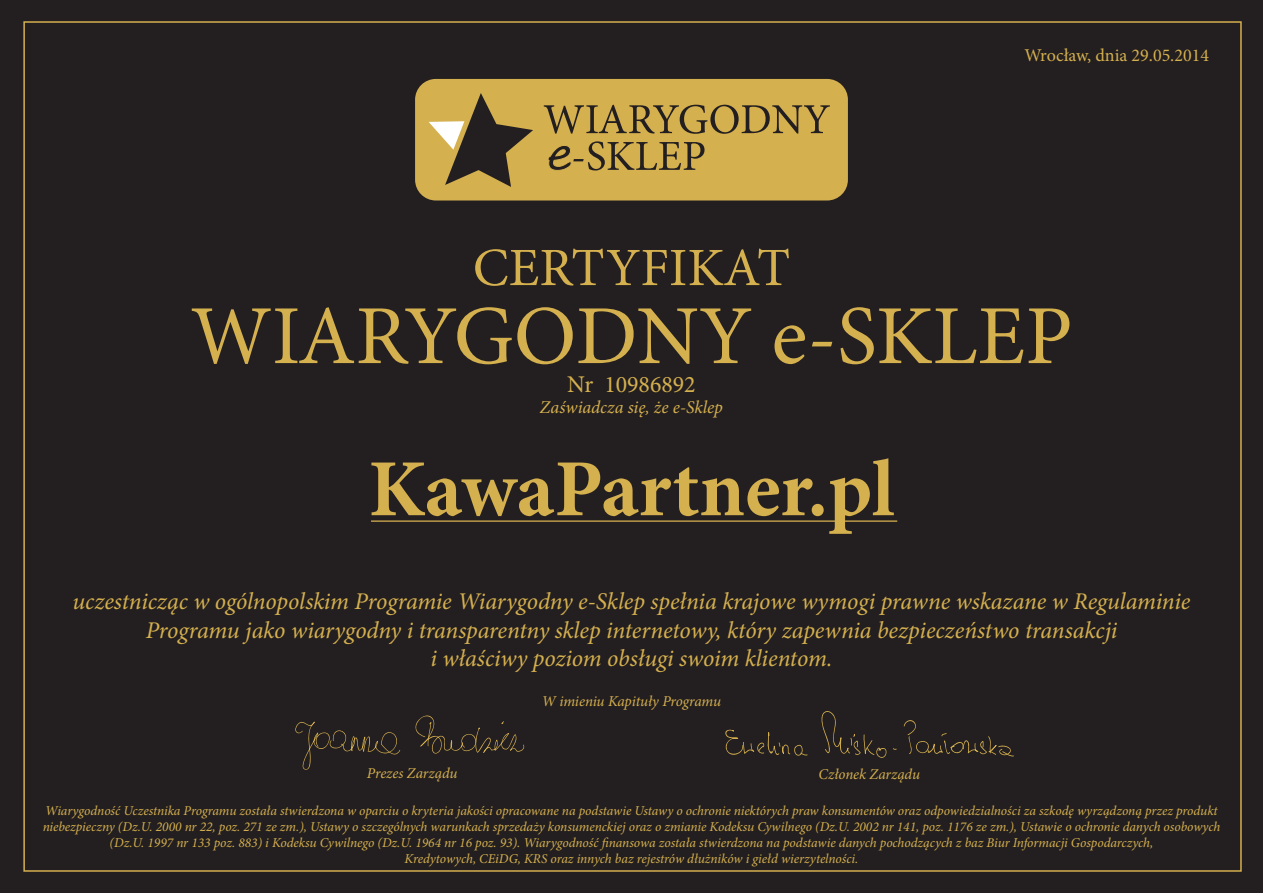
<style>
.page{position:relative;width:1263px;height:893px;background:#231f20}
.page>*{position:absolute;margin:0;border:0;box-sizing:border-box;transform-origin:0 0}
.t1{font:84px "Minion Pro";color:#d5b04f}
.t2{font:700 81px "Minion Pro";letter-spacing:-.005em;color:#d5b04f}
.t3{font:54px "Minion Pro";color:#d5b04f}
.t4{font:italic 24px/28.8px "Minion Pro";letter-spacing:-.005em;color:#d5b04f;text-align:center}
.t5{font:23.7px "Minion Pro";color:#d5b04f}
.t6{font:italic 18px "Minion Pro";letter-spacing:-.005em;color:#d5b04f}
.t7{font:18px "Minion Pro";color:#d5b04f}
.t8{font:italic 15px "Minion Pro";letter-spacing:-.005em;color:#d5b04f}
.t9{font:italic 13.5px/16.2px "Minion Pro";letter-spacing:-.005em;color:#d5b04f;text-align:center}
.s1{font-size:24px}
</style>
<div class="page">
<hr style="left:371px;top:520px;width:526px;height:2px;background:#d5b04f">
<svg style="left:295px;top:721px;width:105px;height:49px"></svg>
<svg style="left:415px;top:715px;width:110px;height:39px"></svg>
<svg style="left:725px;top:729px;width:83px;height:27px"></svg>
<svg style="left:821px;top:711px;width:76px;height:47px"></svg>
<svg style="left:904px;top:720px;width:110px;height:37px"></svg>
<div style="left:415px;top:79px;width:433px;height:121px;background:#d5b04f;border-radius:21px"></div>
<svg style="left:544px;top:105px;width:286px;height:29px"></svg>
<svg style="left:548px;top:141px;width:156px;height:30px"></svg>
<svg style="left:429px;top:93px;width:104px;height:94px"></svg>
<p class="t7" style="left:1024px;top:43px;width:186px">Wrocław, dnia 29.05.2014</p>
<p class="t3" style="left:473px;top:232px;width:319px">CERTYFIKAT</p>
<p class="t1" style="left:190px;top:280px;width:884px">WIARYGODNY e-SKLEP</p>
<p class="t5" style="left:567px;top:368px;width:130px"><span class="s1">Nr</span> 10986892</p>
<p class="t6" style="left:540px;top:395px;width:185px">Zaświadcza się, że e-Sklep</p>
<p class="t2" style="left:368px;top:432px;width:528px">KawaPartner.pl</p>
<p class="t4" style="left:73px;top:587px;width:1119px">uczestnicząc w ogólnopolskim Programie Wiarygodny e-Sklep spełnia krajowe wymogi prawne wskazane w Regulaminie</p>
<p class="t4" style="left:146px;top:615px;width:973px">Programu jako wiarygodny i transparentny sklep internetowy, który zapewnia bezpieczeństwo transakcji i właściwy poziom obsługi swoim klientom.</p>
<p class="t8" style="left:542px;top:691px;width:181px">W imieniu Kapituły Programu</p>
<p class="t8" style="left:367px;top:763px;width:92px">Prezes Zarządu</p>
<p class="t8" style="left:818px;top:764px;width:103px">Członek Zarządu</p>
<p class="t9" style="left:43px;top:802px;width:1179px">Wiarygodność Uczestnika Programu została stwierdzona w oparciu o kryteria jakości opracowane na podstawie Ustawy o ochronie niektórych praw konsumentów oraz odpowiedzialności za szkodę wyrządzoną przez produkt niebezpieczny (Dz.U. 2000 nr 22, poz. 271 ze zm.), Ustawy o szczególnych warunkach sprzedaży konsumenckiej oraz o zmianie Kodeksu Cywilnego (Dz.U. 2002 nr 141, poz. 1176 ze zm.), Ustawie o ochronie danych osobowych (Dz.U. 1997 nr 133 poz. 883) i Kodeksu Cywilnego (Dz.U. 1964 nr 16 poz. 93). Wiarygodność finansowa została stwierdzona na podstawie danych pochodzących z baz Biur Informacji Gospodarczych,</p>
<p class="t9" style="left:405px;top:851px;width:455px">Kredytowych, CEiDG, KRS oraz innych baz rejestrów dłużników i giełd wierzytelności.</p>
</div>
